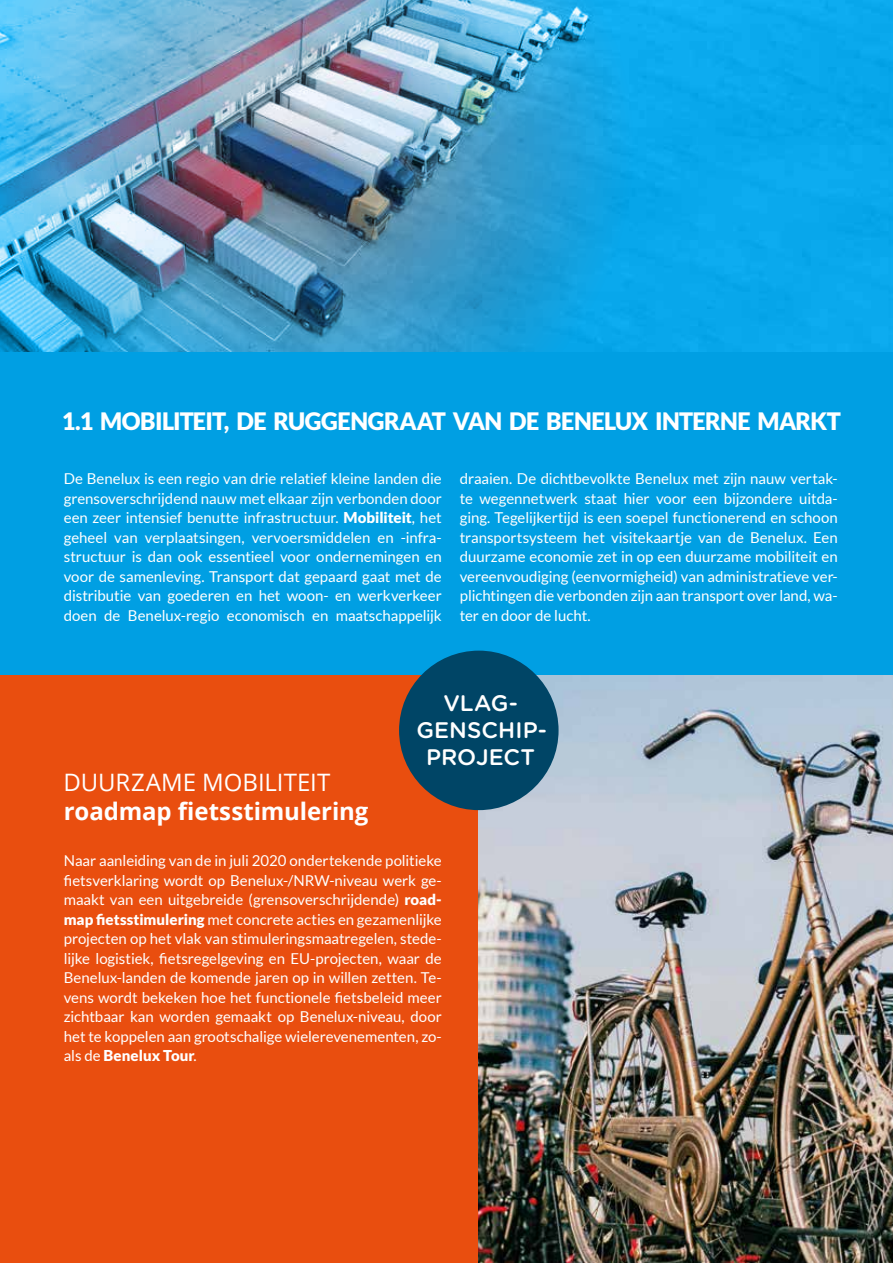
<style>
.page{position:relative;width:893px;height:1263px;background:#fff}
.page>*{position:absolute;margin:0;border:0;box-sizing:border-box;transform-origin:0 0}
.t1{font:900 24px "Lato";letter-spacing:-.025em;color:#fff}
.t2{font:700 24px "Open Sans";letter-spacing:-.005em;color:#fff}
.t3{font:24px "Open Sans";color:#fff}
.t4{font:500 22.5px/27px "Gotham Rounded";color:#fff;text-align:center}
.t5{font:15px/19.5px "Lato";color:#fff;text-align:justify}
.s1{font-weight:900}
</style>
<div class="page">
<div style="left:0;top:675px;width:893px;height:588px;background:#e94e0f"></div>
<img style="left:479px;top:675px;width:414px;height:588px">
<div style="left:0;top:0;width:893px;height:675px;background:#009fe3"></div>
<div style="left:399px;top:651px;width:160px;height:159px;background:#004566;border-radius:50%"></div>
<img style="left:0;top:0;width:893px;height:351px">
<h1 class="t1" style="left:62px;top:407px;width:781px">1.1 MOBILITEIT, DE RUGGENGRAAT VAN DE BENELUX INTERNE MARKT</h1>
<p class="t5" style="left:64px;top:469px;width:379px">De Benelux is een regio van drie relatief kleine landen die grensoverschrijdend nauw met elkaar zijn verbonden door een zeer intensief benutte infrastructuur. <span class="s1">Mobiliteit</span>, het geheel van verplaatsingen, vervoersmiddelen en -infra&shy;structuur is dan ook essentieel voor ondernemingen en voor de samenleving. Transport dat gepaard gaat met de distributie van goederen en het woon- en werkverkeer doen de Benelux-regio economisch en maatschappelijk</p>
<p class="t5" style="left:460px;top:469px;width:379px">draaien. De dichtbevolkte Benelux met zijn nauw vertak&shy;te wegennetwerk staat hier voor een bijzondere uitda&shy;ging. Tegelijkertijd is een soepel functionerend en schoon transportsysteem het visitekaartje van de Benelux. Een duurzame economie zet in op een duurzame mobiliteit en vereenvoudiging (eenvormigheid) van administratieve ver&shy;plichtingen die verbonden zijn aan transport over land, wa&shy;ter en door de lucht.</p>
<h1 class="t3" style="left:63px;top:766px;width:269px">DUURZAME MOBILITEIT</h1>
<h1 class="t2" style="left:64px;top:794px;width:306px">roadmap fietsstimulering</h1>
<h2 class="t4" style="left:416px;top:689px;width:132px">VLAG-<br>GENSCHIP-<br>PROJECT</h2>
<p class="t5" style="left:64px;top:851px;width:379px">Naar aanleiding van de in juli 2020 ondertekende politieke fietsverklaring wordt op Benelux-/NRW-niveau werk ge&shy;maakt van een uitgebreide (grensoverschrijdende) <span class="s1">road&shy;map fietsstimulering</span> met concrete acties en gezamenlijke projecten op het vlak van stimuleringsmaatregelen, stede&shy;lijke logistiek, fietsregelgeving en EU-projecten, waar de Benelux-landen de komende jaren op in willen zetten. Te&shy;vens wordt bekeken hoe het functionele fietsbeleid meer zichtbaar kan worden gemaakt op Benelux-niveau, door het te koppelen aan grootschalige wielerevenementen, zo&shy;als de <span class="s1">Benelux Tour</span>.</p>
</div>
